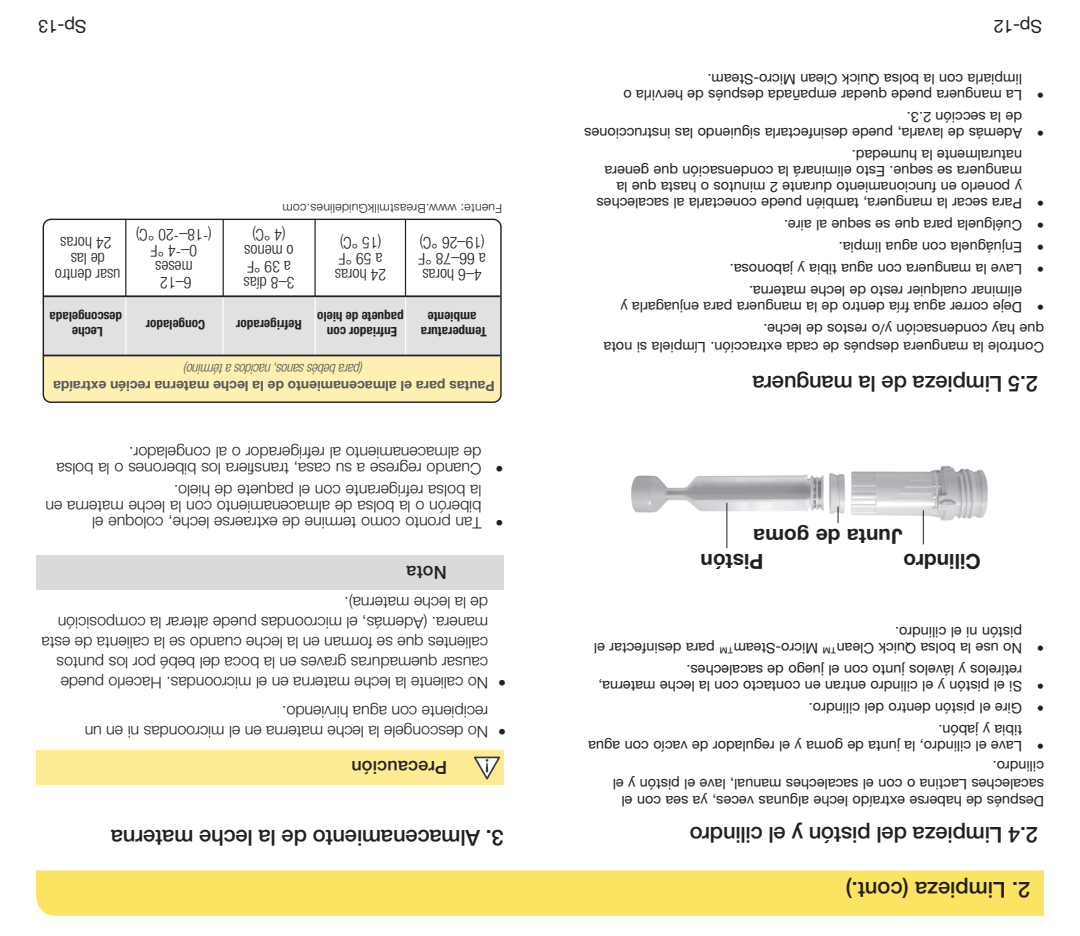
<style>
.page{position:relative;width:1080px;height:936px;background:#fff}
.page>*{position:absolute;margin:0;border:0;box-sizing:border-box;transform-origin:0 0}
.t1{font:500 22px "Helvetica Neue LT Std";letter-spacing:-.01em;color:#231f20}
.t2{font:700 20.8px/25px "Helvetica Neue LT Std";color:#231f20}
.t3{font:500 18px "Helvetica Neue LT Std";letter-spacing:.01em;color:#231f20}
.t4{font:18px "Helvetica Neue LT Std";letter-spacing:-.01em;color:#231f20}
.t5{font:300 condensed 16.2px/16.2px "Helvetica Neue LT Std";color:#231f20;text-align:center}
.t6{font:300 16px/20px "Helvetica Neue LT Std";color:#231f20}
.t7{font:14.4px/16px "Helvetica Neue LT Std";color:#231f20}
.t8{font:700 14px "Helvetica Neue LT Std";color:#57585a}
.t9{font:italic 300 condensed 14px "Helvetica Neue LT Std";letter-spacing:-.02em;color:#57585a}
.t10{font:700 condensed 13.2px/15.8px "Helvetica Neue LT Std";color:#231f20;text-align:center}
.t11{font:300 12.4px "Helvetica Neue LT Std";letter-spacing:.02em;color:#231f20}
</style>
<div class="page">
<div style="left:36px;top:871px;width:1008px;height:45px;background:#fbe462"></div>
<img style="left:631px;top:465px;width:357px;height:65px">
<hr style="left:923px;top:510px;width:1px;height:34px;background:#231f20">
<svg style="left:838px;top:506px;width:1px;height:17px"></svg>
<hr style="left:726px;top:503px;width:1px;height:45px;background:#231f20">
<div style="left:36px;top:556px;width:468px;height:34px;background:#d9dadc"></div>
<div style="left:36px;top:751px;width:468px;height:34px;background:#fceb93"></div>
<svg style="left:474px;top:756px;width:26px;height:24px"></svg>
<div style="left:43px;top:296px;width:458px;height:60px;background:#e0e1e3"></div>
<div style="left:43px;top:356px;width:457px;height:46px;background:#fdf0b2"></div>
<div style="left:43px;top:219px;width:459px;height:184px;border:1px solid #231f20;border-radius:8px"></div>
<hr style="left:405px;top:219px;width:1px;height:78px;background:#231f20">
<hr style="left:314px;top:220px;width:2px;height:77px;background:#231f20">
<hr style="left:223px;top:219px;width:1px;height:78px;background:#231f20">
<hr style="left:125px;top:219px;width:1px;height:78px;background:#231f20">
<hr style="left:125px;top:297px;width:1px;height:58px;background:#fff">
<hr style="left:222px;top:297px;width:2px;height:58px;background:#fff">
<hr style="left:315px;top:297px;width:1px;height:58px;background:#fff">
<hr style="left:405px;top:297px;width:1px;height:58px;background:#fff">
<hr style="left:43px;top:295px;width:457px;height:2px;background:#231f20">
<hr style="left:43px;top:355px;width:457px;height:1px;background:#231f20">
<p class="t4" style="left:87px;top:38px;width:50px;rotate:-180deg">Sp-13</p>
<p class="t4" style="left:1042px;top:38px;width:50px;rotate:-180deg">Sp-12</p>
<p class="t7" style="left:1022px;top:104px;width:400px;text-indent:-22px;rotate:-180deg">• La manguera puede quedar empañada después de hervirla o limpiarla con la bolsa Quick Clean Micro-Steam.</p>
<p class="t11" style="left:502px;top:216px;width:221px;rotate:-180deg">Fuente: www BreastmilkGuidelines com</p>
<p class="t5" style="left:212px;top:264px;width:78px;line-height:19.8px;rotate:-180deg">-<br>( 18– 20 °C)</p>
<p class="t5" style="left:179px;top:246px;width:7px;rotate:-180deg">-</p>
<p class="t5" style="left:208px;top:246px;width:7px;rotate:-180deg">-</p>
<p class="t5" style="left:121px;top:283px;width:67px;rotate:-180deg">usar dentro de las<br>24 horas</p>
<p class="t5" style="left:197px;top:291px;width:48px;rotate:-180deg">6–12 meses<br>0– 4 °F</p>
<p class="t5" style="left:295px;top:291px;width:53px;rotate:-180deg">3–8 días a 39 °F o menos (4 °C)</p>
<p class="t5" style="left:386px;top:283px;width:53px;text-align:left;rotate:-180deg">24 horas a 59 °F (15 °C)</p>
<p class="t5" style="left:486px;top:283px;width:69px;text-align:left;rotate:-180deg">4–6 horas a 66–78 °F (19–26 °C)</p>
<p class="t10" style="left:122px;top:340px;width:74px;rotate:-180deg">Leche descongelada</p>
<p class="t10" style="left:205px;top:332px;width:61px;rotate:-180deg">Congelador</p>
<p class="t10" style="left:302px;top:332px;width:67px;rotate:-180deg">Refrigerador</p>
<p class="t10" style="left:404px;top:340px;width:88px;rotate:-180deg">Enfriador con paquete de hielo</p>
<p class="t10" style="left:487px;top:340px;width:68px;rotate:-180deg">Temperatura ambiente</p>
<p class="t9" style="left:363px;top:377px;width:180px;rotate:-180deg">(para bebés sanos, nacidos a término)</p>
<p class="t8" style="left:495px;top:395px;width:443px;rotate:-180deg">Pautas para el almacenamiento de la leche materna recién extraída</p>
<p class="t6" style="left:482px;top:477px;width:427px;line-height:16px;text-indent:-22px;rotate:-180deg">• Cuando regrese a su casa, transfiera los biberones o la bolsa de almacenamiento al refrigerador o al congelador</p>
<p class="t6" style="left:482px;top:531px;width:438px;line-height:16px;text-indent:-22px;rotate:-180deg">• Tan pronto como termine de extraerse leche, coloque el biberón o la bolsa de almacenamiento con la leche materna en la bolsa refrigerante con el paquete de hielo</p>
<p class="t3" style="left:447px;top:583px;width:42px;rotate:-180deg">Nota</p>
<p class="t6" style="left:488px;top:693px;width:448px;text-indent:-18px;rotate:-180deg">• No caliente la leche materna en el microondas Hacerlo puede causar quemaduras graves en la boca del bebé por los puntos calientes que se forman en la leche cuando se la calienta de esta manera (Además, el microondas puede alterar la composición de la leche materna)</p>
<p class="t6" style="left:488px;top:742px;width:405px;text-indent:-18px;rotate:-180deg">• No descongele la leche materna en el microondas ni en un recipiente con agua hirviendo</p>
<p class="t3" style="left:447px;top:779px;width:97px;rotate:-180deg">Precaución</p>
<h1 class="t1" style="left:504px;top:851px;width:395px;rotate:-180deg">3. Almacenamiento de la leche materna</h1>
<p class="t7" style="left:1022px;top:142px;width:439px;text-indent:-22px;rotate:-180deg">• Además de lavarla, puede desinfectarla siguiendo las instrucciones de la sección 2.3.</p>
<p class="t7" style="left:1022px;top:212px;width:427px;text-indent:-22px;rotate:-180deg">• Para secar la manguera, también puede conectarla al sacaleches y ponerlo en funcionamiento durante 2 minutos o hasta que la manguera se seque. Esto eliminará la condensación que genera naturalmente la humedad.</p>
<p class="t7" style="left:1044px;top:234px;width:261px;rotate:-180deg">• Cuélguela para que se seque al aire.</p>
<p class="t7" style="left:1044px;top:256px;width:207px;rotate:-180deg">• Enjuáguela con agua limpia.</p>
<p class="t7" style="left:1044px;top:278px;width:316px;rotate:-180deg">• Lave la manguera con agua tibia y jabonosa.</p>
<p class="t7" style="left:1022px;top:316px;width:403px;text-indent:-22px;rotate:-180deg">• Deje correr agua fría dentro de la manguera para enjuagarla y eliminar cualquier resto de leche materna.</p>
<p class="t7" style="left:1044px;top:356px;width:442px;line-height:17.4px;rotate:-180deg">Controle la manguera después de cada extracción. Límpiela si nota que hay condensación y/o restos de leche.</p>
<h1 class="t1" style="left:1038px;top:397px;width:287px;rotate:-180deg">2.5 Limpieza de la manguera</h1>
<h2 class="t2" style="left:902px;top:574px;width:203px;text-indent:139px;rotate:-180deg">Pistón<br>Junta de goma</h2>
<h2 class="t2" style="left:981px;top:574px;width:79px;rotate:-180deg">Cilindro</h2>
<p class="t7" style="left:1022px;top:656px;width:429px;text-indent:-22px;rotate:-180deg">• No use la bolsa Quick Clean™ Micro-Steam™ para desinfectar el pistón ni el cilindro.</p>
<p class="t7" style="left:1022px;top:694px;width:425px;text-indent:-22px;rotate:-180deg">• Si el pistón y el cilindro entran en contacto con la leche materna, retírelos y lávelos junto con el juego de sacaleches.</p>
<p class="t7" style="left:1044px;top:716px;width:237px;rotate:-180deg">• Gire el pistón dentro del cilindro.</p>
<p class="t7" style="left:1022px;top:754px;width:435px;text-indent:-22px;rotate:-180deg">• Lave el cilindro, la junta de goma y el regulador de vacío con agua tibia y jabón.</p>
<p class="t7" style="left:1044px;top:810px;width:433px;line-height:17.4px;rotate:-180deg">Después de haberse extraído leche algunas veces, ya sea con el sacaleches Lactina o con el sacaleches manual, lave el pistón y el cilindro.</p>
<h1 class="t1" style="left:1038px;top:848px;width:350px;rotate:-180deg">2.4 Limpieza del pistón y el cilindro</h1>
<h1 class="t1" style="left:1030px;top:903px;width:186px;rotate:-180deg">2. Limpieza (cont.)</h1>
</div>
